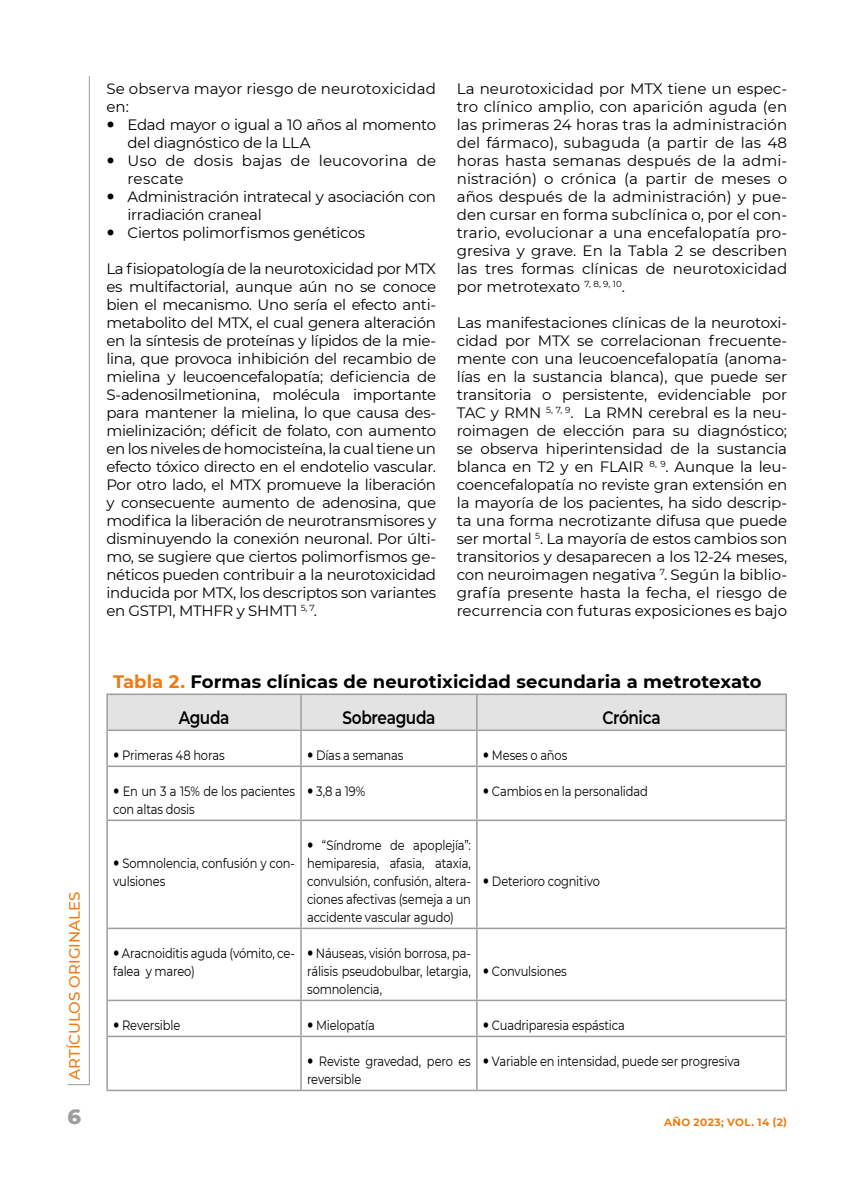
<style>
.page{position:relative;width:851px;height:1191px;background:#fff}
.page>*{position:absolute;margin:0;border:0;box-sizing:border-box;transform-origin:0 0}
.t1{font:800 21px "Montserrat";color:#9d9d9c}
.t2{font:700 18px/36px "Montserrat";letter-spacing:.005em;color:#000}
.t3{font:600 18px "Montserrat";letter-spacing:-.025em;color:#000;scale:.85 1}
.t4{font:15px/18px "Montserrat";letter-spacing:-.01em;color:#000;text-align:justify}
.t5{font:15px/18px "Montserrat";letter-spacing:.01em;color:#000}
.t6{font:500 15px "Montserrat";color:#ef7b10}
.t7{font:13.5px/18px "Montserrat";letter-spacing:-.01em;color:#000;scale:.85 1}
.t8{font:700 10.5px "Montserrat";letter-spacing:.035em;color:#ef7b10}
.s1{color:#ef7b10}
.s2{font-weight:600}
</style>
<div class="page">
<svg style="left:67px;top:76px;width:23px;height:1009px"></svg>
<svg style="left:108px;top:731px;width:677px;height:358px"></svg>
<div style="left:108px;top:695px;width:677px;height:34px;background:#e3e3e3"></div>
<hr style="left:106px;top:693px;width:195px;height:2px;background:#9d9d9c">
<hr style="left:301px;top:693px;width:176px;height:2px;background:#9d9d9c">
<hr style="left:477px;top:693px;width:309px;height:2px;background:#9d9d9c">
<hr style="left:108px;top:729px;width:193px;height:2px;background:#9d9d9c">
<hr style="left:301px;top:729px;width:176px;height:2px;background:#9d9d9c">
<hr style="left:477px;top:729px;width:308px;height:2px;background:#9d9d9c">
<hr style="left:108px;top:765px;width:193px;height:2px;background:#9d9d9c">
<hr style="left:301px;top:765px;width:176px;height:2px;background:#9d9d9c">
<hr style="left:477px;top:765px;width:308px;height:2px;background:#9d9d9c">
<hr style="left:108px;top:819px;width:193px;height:2px;background:#9d9d9c">
<hr style="left:301px;top:819px;width:176px;height:2px;background:#9d9d9c">
<hr style="left:477px;top:819px;width:308px;height:2px;background:#9d9d9c">
<hr style="left:108px;top:927px;width:193px;height:2px;background:#9d9d9c">
<hr style="left:301px;top:927px;width:176px;height:2px;background:#9d9d9c">
<hr style="left:477px;top:927px;width:308px;height:2px;background:#9d9d9c">
<hr style="left:108px;top:999px;width:193px;height:2px;background:#9d9d9c">
<hr style="left:301px;top:999px;width:176px;height:2px;background:#9d9d9c">
<hr style="left:477px;top:999px;width:308px;height:2px;background:#9d9d9c">
<hr style="left:108px;top:1035px;width:193px;height:2px;background:#9d9d9c">
<hr style="left:301px;top:1035px;width:176px;height:2px;background:#9d9d9c">
<hr style="left:477px;top:1035px;width:308px;height:2px;background:#9d9d9c">
<hr style="left:106px;top:1089px;width:195px;height:2px;background:#9d9d9c">
<hr style="left:301px;top:1089px;width:176px;height:2px;background:#9d9d9c">
<hr style="left:477px;top:1089px;width:309px;height:2px;background:#9d9d9c">
<hr style="left:106px;top:695px;width:2px;height:35px;background:#9d9d9c">
<hr style="left:300px;top:695px;width:2px;height:34px;background:#9d9d9c">
<hr style="left:476px;top:695px;width:1px;height:34px;background:#9d9d9c">
<hr style="left:785px;top:695px;width:1px;height:35px;background:#9d9d9c">
<hr style="left:106px;top:730px;width:2px;height:36px;background:#9d9d9c">
<hr style="left:300px;top:731px;width:2px;height:34px;background:#9d9d9c">
<hr style="left:476px;top:731px;width:1px;height:34px;background:#9d9d9c">
<hr style="left:785px;top:730px;width:1px;height:36px;background:#9d9d9c">
<hr style="left:106px;top:766px;width:2px;height:54px;background:#9d9d9c">
<hr style="left:300px;top:767px;width:2px;height:52px;background:#9d9d9c">
<hr style="left:476px;top:767px;width:1px;height:52px;background:#9d9d9c">
<hr style="left:785px;top:766px;width:1px;height:54px;background:#9d9d9c">
<hr style="left:106px;top:820px;width:2px;height:108px;background:#9d9d9c">
<hr style="left:300px;top:821px;width:2px;height:106px;background:#9d9d9c">
<hr style="left:476px;top:821px;width:1px;height:106px;background:#9d9d9c">
<hr style="left:785px;top:820px;width:1px;height:108px;background:#9d9d9c">
<hr style="left:106px;top:928px;width:2px;height:72px;background:#9d9d9c">
<hr style="left:300px;top:929px;width:2px;height:70px;background:#9d9d9c">
<hr style="left:476px;top:929px;width:1px;height:70px;background:#9d9d9c">
<hr style="left:785px;top:928px;width:1px;height:72px;background:#9d9d9c">
<hr style="left:106px;top:1000px;width:2px;height:36px;background:#9d9d9c">
<hr style="left:300px;top:1001px;width:2px;height:34px;background:#9d9d9c">
<hr style="left:476px;top:1001px;width:1px;height:34px;background:#9d9d9c">
<hr style="left:785px;top:1000px;width:1px;height:36px;background:#9d9d9c">
<hr style="left:106px;top:1036px;width:2px;height:53px;background:#9d9d9c">
<hr style="left:300px;top:1037px;width:2px;height:52px;background:#9d9d9c">
<hr style="left:476px;top:1037px;width:1px;height:52px;background:#9d9d9c">
<hr style="left:785px;top:1036px;width:1px;height:53px;background:#9d9d9c">
<svg style="left:114px;top:752px;width:4px;height:6px"></svg>
<svg style="left:308px;top:752px;width:4px;height:6px"></svg>
<svg style="left:484px;top:752px;width:4px;height:6px"></svg>
<svg style="left:114px;top:788px;width:4px;height:6px"></svg>
<svg style="left:308px;top:788px;width:4px;height:6px"></svg>
<svg style="left:484px;top:788px;width:4px;height:6px"></svg>
<svg style="left:114px;top:860px;width:4px;height:6px"></svg>
<svg style="left:308px;top:842px;width:4px;height:6px"></svg>
<svg style="left:484px;top:878px;width:4px;height:6px"></svg>
<svg style="left:114px;top:950px;width:4px;height:6px"></svg>
<svg style="left:308px;top:950px;width:4px;height:6px"></svg>
<svg style="left:484px;top:968px;width:4px;height:6px"></svg>
<svg style="left:114px;top:1022px;width:4px;height:6px"></svg>
<svg style="left:308px;top:1022px;width:4px;height:6px"></svg>
<svg style="left:484px;top:1022px;width:4px;height:6px"></svg>
<svg style="left:308px;top:1058px;width:4px;height:6px"></svg>
<svg style="left:484px;top:1058px;width:4px;height:6px"></svg>
<p class="t5" style="left:106px;top:79px;width:331px">Se observa mayor riesgo de neurotoxicidad en:</p>
<p class="t4" style="left:128px;top:115px;width:310px;text-align:left">Edad mayor o igual a 10 años al momento del diagnóstico de la LLA<br>Uso de dosis bajas de leucovorina de rescate<br>Administración intratecal y asociación con irradiación craneal<br>Ciertos polimorfismos genéticos</p>
<p class="t4" style="left:106px;top:259px;width:331px">La fisiopatología de la neurotoxicidad por MTX es multifactorial, aunque aún no se conoce bien el mecanismo. Uno sería el efecto anti&shy;metabolito del MTX, el cual genera alteración en la síntesis de proteínas y lípidos de la mie&shy;lina, que provoca inhibición del recambio de mielina y leucoencefalopatía; deficiencia de S-adenosilmetionina, molécula importante para mantener la mielina, lo que causa des&shy;mielinización; déficit de folato, con aumento en los niveles de homocisteína, la cual tiene un efecto tóxico directo en el endotelio vascular.<br>Por otro lado, el MTX promueve la liberación y consecuente aumento de adenosina, que modifica la liberación de neurotransmisores y disminuyendo la conexión neuronal. Por últi&shy;mo, se sugiere que ciertos polimorfismos ge&shy;néticos pueden contribuir a la neurotoxicidad inducida por MTX, los descriptos son variantes en GSTP1, MTHFR y SHMT1 <sup>5,</sup> <sup>7</sup>.</p>
<p class="t4" style="left:456px;top:79px;width:332px">La neurotoxicidad por MTX tiene un espec&shy;tro clínico amplio, con aparición aguda (en las primeras 24 horas tras la administración del fármaco), subaguda (a partir de las 48 horas hasta semanas después de la admi&shy;nistración) o crónica (a partir de meses o años después de la administración) y pue&shy;den cursar en forma subclínica o, por el con&shy;trario, evolucionar a una encefalopatía pro&shy;gresiva y grave. En la Tabla 2 se describen las tres formas clínicas de neurotoxicidad por metrotexato <sup>7,</sup> <sup>8,</sup> <sup>9,</sup> <sup>10</sup>.</p>
<p class="t4" style="left:456px;top:313px;width:332px">Las manifestaciones clínicas de la neurotoxi&shy;cidad por MTX se correlacionan frecuente&shy;mente con una leucoencefalopatía (anoma&shy;lías en la sustancia blanca), que puede ser transitoria o persistente, evidenciable por TAC y RMN <sup>5,</sup> <sup>7,</sup> <sup>9</sup>. La RMN cerebral es la neu&shy;roimagen de elección para su diagnóstico; se observa hiperintensidad de la sustancia blanca en T2 y en FLAIR <sup>8,</sup> <sup>9</sup>. Aunque la leu&shy;coencefalopatía no reviste gran extensión en la mayoría de los pacientes, ha sido descrip&shy;ta una forma necrotizante difusa que puede ser mortal <sup>5</sup>. La mayoría de estos cambios son transitorios y desaparecen a los 12-24 meses, con neuroimagen negativa <sup>7</sup>. Según la biblio&shy;grafía presente hasta la fecha, el riesgo de recurrencia con futuras exposiciones es bajo</p>
<p class="t2" style="left:179px;top:663px;width:584px;text-indent:-66px"><span class="s1">Tabla 2.</span> Formas clínicas de neurotixicidad secundaria a metrotexato<br><span class="s2">Aguda</span></p>
<p class="t3" style="left:342px;top:705px;width:111px">Sobreaguda</p>
<p class="t3" style="left:602px;top:705px;width:70px">Crónica</p>
<p class="t6" style="left:64px;top:1080px;width:190px;rotate:-90deg">ARTÍCULOS ORIGINALES</p>
<p class="t7" style="left:122px;top:746px;width:122px">Primeras 48 horas</p>
<p class="t7" style="left:316px;top:746px;width:104px">Días a semanas</p>
<p class="t7" style="left:492px;top:746px;width:90px">Meses o años</p>
<p class="t7" style="left:113px;top:782px;width:215px;text-indent:10px">En un 3 a 15% de los pacientes con altas dosis</p>
<p class="t7" style="left:316px;top:782px;width:59px">3,8 a 19%</p>
<p class="t7" style="left:492px;top:782px;width:185px">Cambios en la personalidad</p>
<p class="t7" style="left:113px;top:854px;width:215px;text-indent:9px">Somnolencia, confusión y con&shy;vulsiones</p>
<p class="t7" style="left:307px;top:836px;width:194px;text-align:justify;text-indent:15px">“Síndrome de apoplejía”: hemiparesia, afasia, ataxia, convulsión, confusión, altera&shy;ciones afectivas (semeja a un accidente vascular agudo)</p>
<p class="t7" style="left:113px;top:944px;width:215px;text-indent:9px">Aracnoiditis aguda (vómito, ce&shy;falea y mareo)</p>
<p class="t7" style="left:307px;top:944px;width:194px;text-align:justify;text-indent:9px">Náuseas, visión borrosa, pa&shy;rálisis pseudobulbar, letargia, somnolencia,</p>
<p class="t7" style="left:492px;top:872px;width:128px">Deterioro cognitivo</p>
<p class="t7" style="left:492px;top:962px;width:90px">Convulsiones</p>
<p class="t7" style="left:122px;top:1016px;width:70px">Reversible</p>
<p class="t7" style="left:316px;top:1016px;width:71px">Mielopatía</p>
<p class="t7" style="left:492px;top:1016px;width:158px">Cuadriparesia espástica</p>
<p class="t7" style="left:307px;top:1052px;width:194px;text-indent:12px">Reviste gravedad, pero es reversible</p>
<p class="t7" style="left:492px;top:1052px;width:294px">Variable en intensidad, puede ser progresiva</p>
<h1 class="t1" style="left:68px;top:1101px;width:15px">6</h1>
<p class="t8" style="left:664px;top:1114px;width:124px">AÑO 2023; VOL. 14 (2)</p>
</div>
